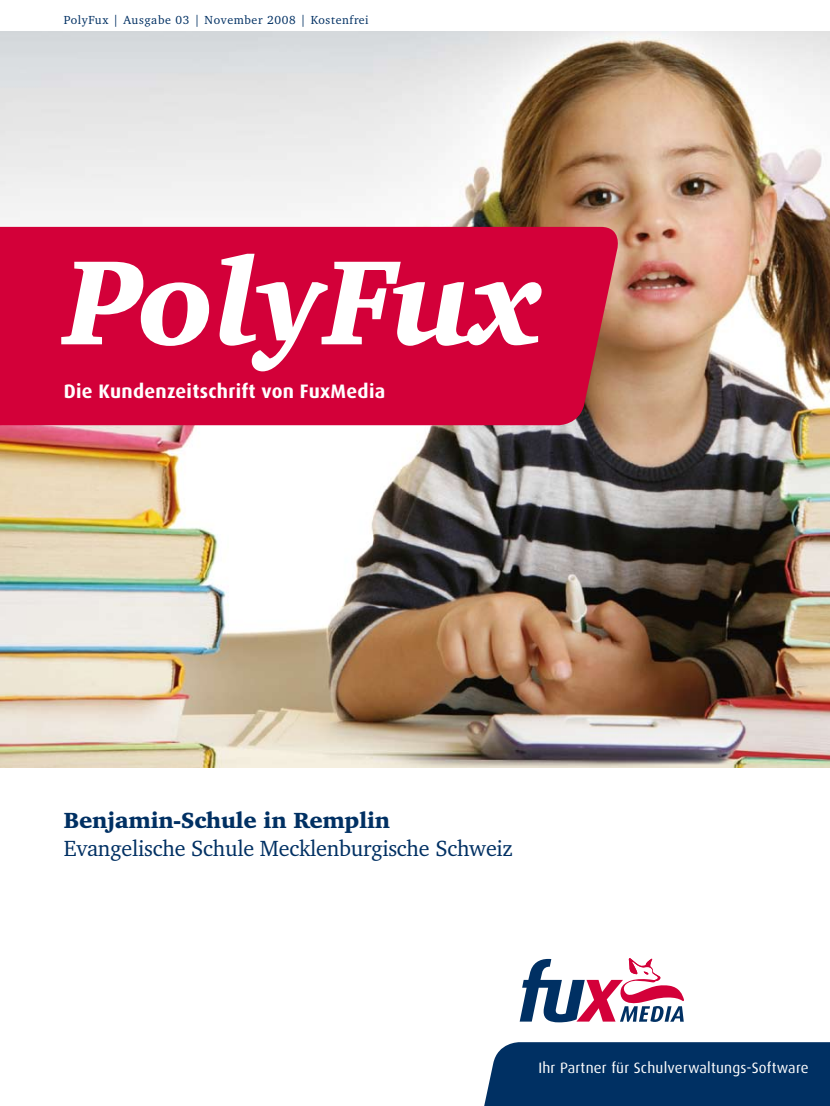
<style>
.page{position:relative;width:830px;height:1106px;background:#fff}
.page>*{position:absolute;margin:0;border:0;box-sizing:border-box;transform-origin:0 0}
.t1{font:italic 900 123px "Charter IT Cby BT";color:#fff}
.t2{font:22.5px "Charter IT Cby BT";letter-spacing:-.01em;color:#003063}
.t3{font:900 22.5px "Charter IT Cby BT";letter-spacing:-.01em;color:#003063}
.t4{font:700 19.5px "Dax";letter-spacing:.015em;color:#fff}
.t5{font:15px "Dax";letter-spacing:.015em;color:#fff}
.t6{font:12px "Charter IT Cby BT";letter-spacing:.05em;color:#003063}
</style>
<div class="page">
<img style="left:0;top:32px;width:829px;height:735px">
<svg style="left:519px;top:958px;width:165px;height:64px"></svg>
<div style="left:484px;top:1042px;width:345px;height:64px;background:#003063"></div>
<div style="left:0;top:227px;width:621px;height:198px;background:#d30039"></div>
<p class="t6" style="left:64px;top:12px;width:306px">PolyFux | Ausgabe 03 | November 2008 | Kostenfrei</p>
<h1 class="t1" style="left:64px;top:226px;width:479px">PolyFux</h1>
<h3 class="t4" style="left:64px;top:380px;width:323px">Die Kundenzeitschrift von FuxMedia</h3>
<h2 class="t3" style="left:64px;top:806px;width:327px">Benjamin-Schule in Remplin</h2>
<h2 class="t2" style="left:64px;top:834px;width:450px">Evangelische Schule Mecklenburgische Schweiz</h2>
<p class="t5" style="left:538px;top:1059px;width:272px">Ihr Partner für Schulverwaltungs-Software</p>
</div>
